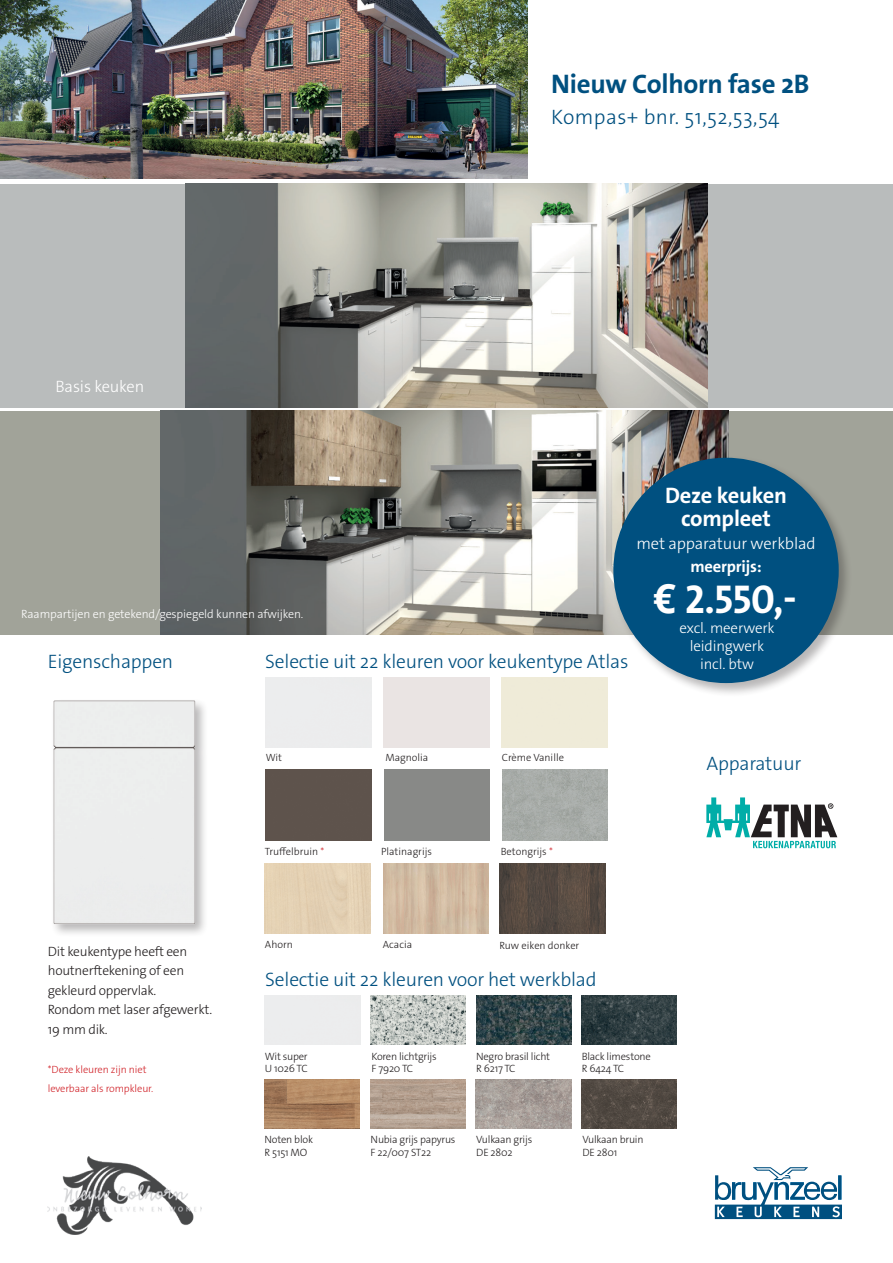
<style>
.page{position:relative;width:893px;height:1263px;background:#fff}
.page>*{position:absolute;margin:0;border:0;box-sizing:border-box;transform-origin:0 0}
.t1{font:700 40.5px "The Sans Os F";color:#fff}
.t2{font:700 27px "The Sans Os F";letter-spacing:-.01em;color:#005080}
.t3{font:700 22.5px/23.1px "The Sans Os F";letter-spacing:-.01em;color:#fff;text-align:center}
.t4{font:300 21px "The Sans Os F";letter-spacing:.02em;color:#005080}
.t5{font:300 19.5px "The Sans Os F";letter-spacing:-.01em;color:#005080}
.t6{font:300 16.5px "The Sans Os F";letter-spacing:-.01em;color:#fff}
.t7{font:700 16.5px "The Sans Os F";letter-spacing:-.01em;color:#fff}
.t8{font:300 15px/18px "The Sans Os F";letter-spacing:-.01em;color:#fff;text-align:center}
.t9{font:300 13.5px/19.5px "The Sans Os F";letter-spacing:-.02em;color:#231f20}
.t10{font:300 12px "The Sans Os F";letter-spacing:-.01em;color:#fff}
.t11{font:300 10.65px/12.8px "The Sans Os F";letter-spacing:-.02em;color:#231f20}
.t12{font:300 10.5px "The Sans Os F";color:#231f20}
.t13{font:300 10.5px/19.5px "The Sans Os F";letter-spacing:-.01em;color:#d1232a}
.s1{font-family:"Open Sans"}
.s2{color:#d1232a}
</style>
<div class="page">
<svg style="left:706px;top:797px;width:131px;height:51px"></svg>
<div style="left:51px;top:698px;width:158px;height:240px;background:#231f20;opacity:.32"></div>
<img style="left:51px;top:698px;width:148px;height:228px">
<img style="left:499px;top:863px;width:106px;height:70px">
<img style="left:502px;top:770px;width:106px;height:70px">
<div style="left:266px;top:770px;width:105px;height:70px;background:#5e534c"></div>
<div style="left:265px;top:863px;width:106px;height:70px;background:#e4d1b3"></div>
<img style="left:383px;top:863px;width:106px;height:70px">
<img style="left:371px;top:996px;width:95px;height:48px">
<img style="left:476px;top:1080px;width:95px;height:48px">
<img style="left:582px;top:1080px;width:95px;height:48px">
<img style="left:476px;top:996px;width:95px;height:48px">
<img style="left:582px;top:996px;width:95px;height:48px">
<img style="left:265px;top:1080px;width:95px;height:48px">
<img style="left:370px;top:1080px;width:95px;height:48px">
<div style="left:0;top:411px;width:893px;height:224px;background:#a1a399"></div>
<img style="left:160px;top:411px;width:569px;height:224px">
<svg style="left:715px;top:1167px;width:127px;height:52px"></svg>
<img style="left:0;top:0;width:527px;height:179px">
<div style="left:0;top:184px;width:893px;height:224px;background:#b9bcbc"></div>
<img style="left:186px;top:184px;width:521px;height:224px">
<img style="left:48px;top:1156px;width:153px;height:78px">
<div style="left:611px;top:455px;width:242px;height:242px;background:#231f20;opacity:.32"></div>
<div style="left:613px;top:458px;width:226px;height:225px;background:#005080;border-radius:50%"></div>
<h3 class="t6" style="left:55px;top:376px;width:90px">Basis keuken</h3>
<h2 class="t2" style="left:551px;top:67px;width:260px">Nieuw Colhorn fase 2B</h2>
<h3 class="t4" style="left:551px;top:104px;width:230px">Kompas+ bnr. 51,52,53,54</h3>
<h3 class="t3" style="left:665px;top:484px;width:123px">Deze keuken compleet</h3>
<h3 class="t6" style="left:636px;top:533px;width:181px">met apparatuur werkblad</h3>
<h3 class="t7" style="left:690px;top:556px;width:73px">meerprijs:</h3>
<p class="t10" style="left:21px;top:606px;width:284px">Raampartijen en getekend/gespiegeld kunnen afwijken.</p>
<h3 class="t5" style="left:48px;top:649px;width:127px">Eigenschappen</h3>
<h3 class="t5" style="left:265px;top:649px;width:365px">Selectie uit 22 kleuren voor keukentype Atlas</h3>
<h1 class="t1" style="left:653px;top:573px;width:145px"><span class="s1">€</span> 2.550,-</h1>
<h3 class="t8" style="left:679px;top:619px;width:97px">excl. meerwerk leidingwerk incl. btw</h3>
<p class="t12" style="left:266px;top:751px;width:18px">Wit</p>
<p class="t12" style="left:385px;top:751px;width:45px">Magnolia</p>
<p class="t12" style="left:502px;top:751px;width:64px">Crème Vanille</p>
<p class="t12" style="left:265px;top:844px;width:61px">Truffelbruin <span class="s2">*</span></p>
<p class="t12" style="left:381px;top:844px;width:52px">Platinagrijs</p>
<p class="t12" style="left:501px;top:844px;width:54px">Betongrijs <span class="s2">*</span></p>
<h3 class="t5" style="left:706px;top:751px;width:97px">Apparatuur</h3>
<p class="t9" style="left:48px;top:941px;width:166px">Dit keukentype heeft een houtnerftekening of een gekleurd oppervlak.<br>Rondom met laser afgewerkt.<br>19 mm dik.</p>
<p class="t13" style="left:48px;top:1059px;width:107px">*Deze kleuren zijn niet leverbaar als rompkleur.</p>
<p class="t12" style="left:265px;top:938px;width:29px">Ahorn</p>
<p class="t12" style="left:383px;top:938px;width:31px">Acacia</p>
<h3 class="t5" style="left:265px;top:967px;width:333px">Selectie uit 22 kleuren voor het werkblad</h3>
<p class="t12" style="left:499px;top:938px;width:81px">Ruw eiken donker</p>
<p class="t11" style="left:265px;top:1049px;width:44px">Wit super<br>U 1026 TC</p>
<p class="t11" style="left:372px;top:1049px;width:67px">Koren lichtgrijs<br>F 7920 TC</p>
<p class="t11" style="left:476px;top:1049px;width:75px">Negro brasil licht<br>R 6217 TC</p>
<p class="t11" style="left:582px;top:1049px;width:71px">Black limestone<br>R 6424 TC</p>
<p class="t11" style="left:265px;top:1133px;width:50px">Noten blok<br>R 5151 MO</p>
<p class="t11" style="left:371px;top:1133px;width:86px">Nubia grijs papyrus<br>F 22/007 ST22</p>
<p class="t11" style="left:476px;top:1133px;width:57px">Vulkaan grijs<br>DE 2802</p>
<p class="t11" style="left:582px;top:1133px;width:63px">Vulkaan bruin<br>DE 2801</p>
</div>
